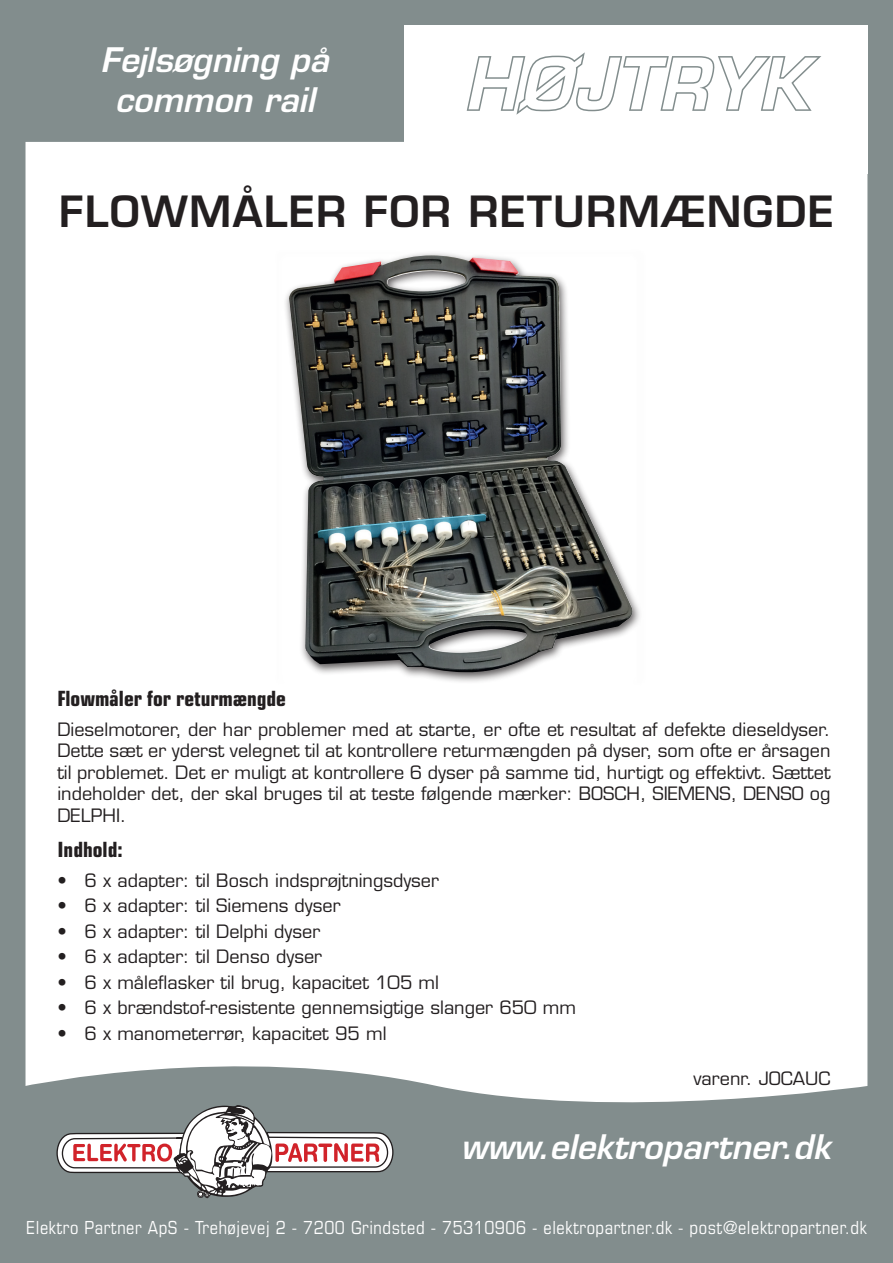
<style>
.page{position:relative;width:893px;height:1263px;background:#828d8d}
.page>*{position:absolute;margin:0;border:0;box-sizing:border-box;transform-origin:0 0}
.t1{font:italic 600 69px "Eurostile";letter-spacing:.03em;color:#fff}
.t2{font:600 42px "Eurostile";letter-spacing:.03em;color:#231f20}
.t3{font:italic 600 33px "Eurostile";color:#fff}
.t4{font:700 condensed 21px "Eurostile";color:#231f20}
.t5{font:18px/21.6px "Eurostile";color:#231f20;text-align:justify}
.t6{font:condensed 18px "Eurostile";letter-spacing:.03em;color:#fff}
</style>
<div class="page">
<div style="left:404px;top:26px;width:463px;height:148px;background:#fff"></div>
<div style="left:26px;top:142px;width:841px;height:961px;background:#fff"></div>
<div style="left:271px;top:247px;width:377px;height:442px;background:#fff"></div>
<img style="left:285px;top:253px;width:354px;height:426px">
<svg style="left:466px;top:52px;width:356px;height:63px"></svg>
<svg style="left:56px;top:1105px;width:338px;height:94px"></svg>
<p class="t3" style="left:100px;top:39px;width:230px">Fejlsøgning på</p>
<p class="t3" style="left:115px;top:79px;width:202px">common rail</p>
<p class="t1" style="left:464px;top:41px;width:345px">HØJTRYK</p>
<p class="t2" style="left:59px;top:185px;width:776px">FLOWMÅLER FOR RETURMÆNGDE</p>
<p class="t4" style="left:57px;top:685px;width:230px">Flowmåler for returmængde</p>
<p class="t5" style="left:57px;top:718px;width:775px">Dieselmotorer, der har problemer med at starte, er ofte et resultat af defekte dieseldyser.<br>Dette sæt er yderst velegnet til at kontrollere returmængden på dyser, som ofte er årsagen til problemet. Det er muligt at kontrollere 6 dyser på samme tid, hurtigt og effektivt. Sættet indeholder det, der skal bruges til at teste følgende mærker: BOSCH, SIEMENS, DENSO og DELPHI.</p>
<p class="t4" style="left:57px;top:836px;width:67px">Indhold:</p>
<p class="t5" style="left:57px;top:869px;width:383px">• 6 x adapter: til Bosch indsprøjtningsdyser</p>
<p class="t5" style="left:57px;top:895px;width:285px">• 6 x adapter: til Siemens dyser</p>
<p class="t5" style="left:57px;top:920px;width:264px">• 6 x adapter: til Delphi dyser</p>
<p class="t5" style="left:57px;top:946px;width:266px">• 6 x adapter: til Denso dyser</p>
<p class="t5" style="left:57px;top:971px;width:383px">• 6 x måleflasker til brug, kapacitet 105 ml</p>
<p class="t5" style="left:57px;top:997px;width:520px">• 6 x brændstof-resistente gennemsigtige slanger 650 mm</p>
<p class="t5" style="left:57px;top:1022px;width:331px">• 6 x manometerrør, kapacitet 95 ml</p>
<p class="t5" style="left:693px;top:1067px;width:138px">varenr. JOCAUC</p>
<p class="t3" style="left:461px;top:1126px;width:371px">www.elektropartner.dk</p>
<p class="t6" style="left:26px;top:1216px;width:842px">Elektro Partner ApS - Trehøjevej 2 - 7200 Grindsted - 75310906 - elektropartner.dk - post@elektropartner.dk</p>
</div>
